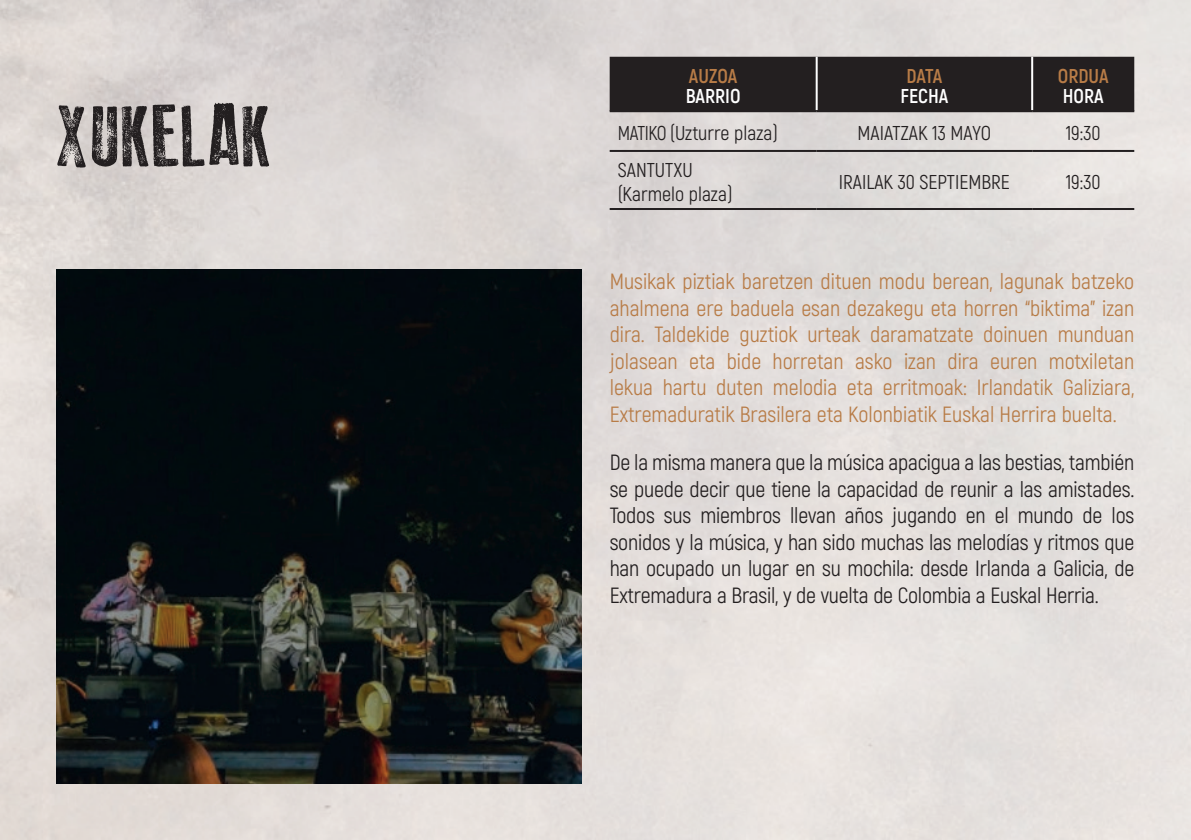
<style>
.page{position:relative;width:1191px;height:840px;background:#fff}
.page>*{position:absolute;margin:0;border:0;box-sizing:border-box;transform-origin:0 0}
.t1{font:86.2px "Old Press";color:#231f20}
.t2{font:22px/26.4px "Akrobat";color:#b87c47;text-align:justify}
.t3{font:22px/26.4px "Akrobat";letter-spacing:-.01em;color:#231f20;text-align:justify}
.t4{font:20px/24px "Akrobat";color:#231f20}
.t5{font:20px "Akrobat";color:#231f20;scale:.95 1}
.t6{font:700 20px "Akrobat";color:#fff}
.t7{font:700 20px "Akrobat";color:#b87c47}
</style>
<div class="page">
<img style="left:0;top:0;width:1191px;height:839px">
<div style="left:609px;top:57px;width:525px;height:53px;background:#231f20"></div>
<hr style="left:815px;top:57px;width:2px;height:53px;background:#fff">
<hr style="left:1031px;top:57px;width:2px;height:53px;background:#fff">
<hr style="left:609px;top:110px;width:207px;height:2px;background:#231f20">
<hr style="left:816px;top:110px;width:216px;height:2px;background:#231f20">
<hr style="left:1032px;top:110px;width:102px;height:2px;background:#231f20">
<hr style="left:609px;top:150px;width:207px;height:2px;background:#231f20">
<hr style="left:816px;top:150px;width:216px;height:2px;background:#231f20">
<hr style="left:1032px;top:150px;width:102px;height:2px;background:#231f20">
<hr style="left:609px;top:208px;width:207px;height:2px;background:#231f20">
<hr style="left:816px;top:208px;width:216px;height:2px;background:#231f20">
<hr style="left:1032px;top:208px;width:102px;height:2px;background:#231f20">
<img style="left:57px;top:269px;width:524px;height:513px">
<h1 class="t1" style="left:57px;top:88px;width:218px">XUKELAK</h1>
<p class="t7" style="left:689px;top:64px;width:50px">AUZOA</p>
<p class="t6" style="left:686px;top:84px;width:56px">BARRIO</p>
<p class="t7" style="left:906px;top:64px;width:38px">DATA</p>
<p class="t6" style="left:900px;top:84px;width:49px">FECHA</p>
<p class="t7" style="left:1057px;top:64px;width:52px">ORDUA</p>
<p class="t6" style="left:1062px;top:84px;width:42px">HORA</p>
<p class="t5" style="left:617px;top:121px;width:170px">MATIKO (Uzturre plaza)</p>
<p class="t4" style="left:857px;top:121px;width:135px">MAIATZAK 13 MAYO</p>
<p class="t4" style="left:1065px;top:121px;width:36px">19:30</p>
<p class="t4" style="left:617px;top:158px;width:116px">SANTUTXU (Karmelo plaza)</p>
<p class="t4" style="left:839px;top:170px;width:172px">IRAILAK 30 SEPTIEMBRE</p>
<p class="t4" style="left:1065px;top:170px;width:36px">19:30</p>
<p class="t2" style="left:609px;top:268px;width:526px">Musikak piztiak baretzen dituen modu berean, lagunak batzeko ahalmena ere baduela esan dezakegu eta horren “biktima” izan dira. Taldekide guztiok urteak daramatzate doinuen munduan jolasean eta bide horretan asko izan dira euren motxiletan lekua hartu duten melodia eta erritmoak: Irlandatik Galiziara, Extremaduratik Brasilera eta Kolonbiatik Euskal Herrira buelta.</p>
<p class="t3" style="left:609px;top:449px;width:526px">De la misma manera que la música apacigua a las bestias, también se puede decir que tiene la capacidad de reunir a las amistades.<br>Todos sus miembros llevan años jugando en el mundo de los sonidos y la música, y han sido muchas las melodías y ritmos que han ocupado un lugar en su mochila: desde Irlanda a Galicia, de Extremadura a Brasil, y de vuelta de Colombia a Euskal Herria.</p>
</div>
